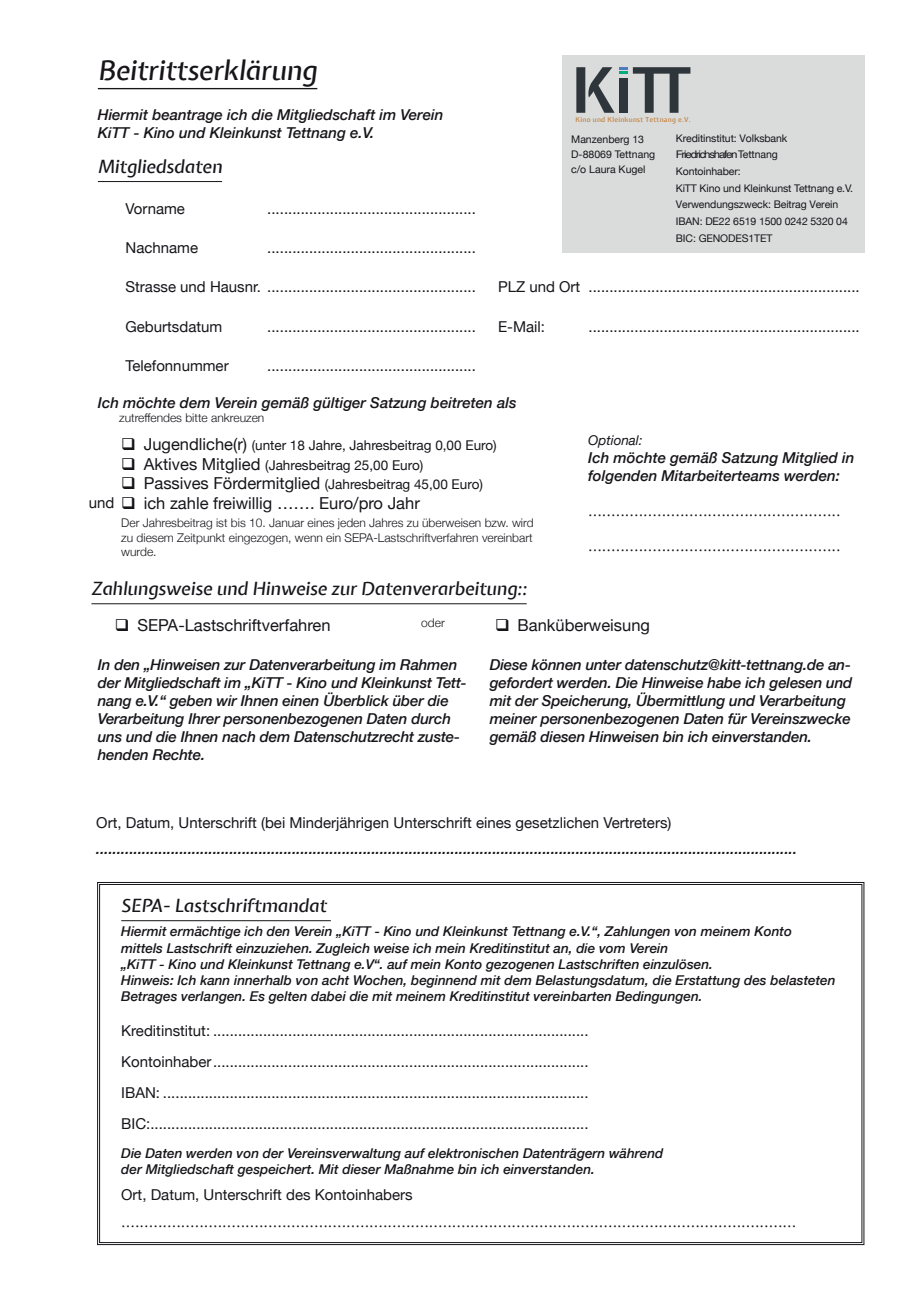
<style>
.page{position:relative;width:919px;height:1289px;background:#fff}
.page>*{position:absolute;margin:0;border:0;box-sizing:border-box;transform-origin:0 0}
.t1{font:italic 500 27px "Expletus Sans";color:#17151a}
.t2{font:italic 500 18px "Expletus Sans";color:#17151a}
.t3{font:16.5px "Helvetica Neue";color:#17151a}
.t4{font:15px/30.8px "Helvetica Neue";color:#17151a;text-align:justify}
.t5{font:italic 500 15px/18px "Helvetica Neue";letter-spacing:-.01em;color:#17151a}
.t6{font:15px "Expletus Sans";color:#17151a}
.t7{font:italic 500 13.5px/16.2px "Helvetica Neue";color:#17151a}
.t8{font:13.5px "Helvetica Neue";color:#17151a}
.t9{font:italic 13.5px "Helvetica Neue";color:#17151a}
.t10{font:300 12px/14.4px "Helvetica Neue";color:#17151a;text-align:justify}
.t11{font:10.5px/16.6px "Helvetica Neue";letter-spacing:-.01em;color:#17151a}
.t12{font:10.5px "Helvetica";letter-spacing:-.11em;color:#17151a;scale:1.1 1}
.t13{font:500 6.75px "Expletus Sans";letter-spacing:.03em;color:#c37b35}
.s1{font-family:"Helvetica Neue"}
.s2{font-size:16.5px}
.s3{font-size:15px}
</style>
<div class="page">
<div style="left:562px;top:55px;width:302px;height:197px;background:#d9dcdb"></div>
<hr style="left:98px;top:88px;width:219px;height:1px;background:#17151a">
<svg style="left:576px;top:67px;width:114px;height:46px"></svg>
<hr style="left:98px;top:181px;width:124px;height:1px;background:#17151a">
<hr style="left:91px;top:603px;width:435px;height:1px;background:#17151a">
<svg style="left:97px;top:882px;width:767px;height:363px"></svg>
<h1 class="t1" style="left:98px;top:55px;width:221px">Beitrittserklärung</h1>
<p class="t5" style="left:98px;top:105px;width:347px">Hiermit beantrage ich die Mitgliedschaft im Verein<br>KiTT - Kino und Kleinkunst Tettnang e.V.</p>
<p class="t13" style="left:575px;top:116px;width:117px">Kino und Kleinkunst Tettnang e.V.</p>
<p class="t11" style="left:675px;top:130px;width:113px">Kreditinstitut: Volksbank</p>
<p class="t12" style="left:675px;top:146px;width:94px">Friedrichshafen<span class="s1">Tettnang</span></p>
<p class="t11" style="left:675px;top:163px;width:179px">Kontoinhaber:<br>KiTT Kino und Kleinkunst Tettnang e.V.<br>Verwendungszweck: Beitrag Verein<br>IBAN: DE22 6519 1500 0242 5320 04<br>BIC: GENODES1TET</p>
<p class="t11" style="left:571px;top:133px;width:86px;line-height:15px">Manzenberg 13<br>D-88069 Tettnang c/o Laura Kugel</p>
<p class="t2" style="left:98px;top:156px;width:126px">Mitgliedsdaten</p>
<p class="t4" style="left:125px;top:194px;width:61px">Vorname</p>
<p class="t4" style="left:267px;top:194px;width:210px">..................................................</p>
<p class="t4" style="left:125px;top:233px;width:74px">Nachname</p>
<p class="t4" style="left:267px;top:233px;width:210px">..................................................</p>
<p class="t4" style="left:125px;top:272px;width:352px">Strasse und Hausnr. ..................................................</p>
<p class="t4" style="left:498px;top:272px;width:363px">PLZ und Ort .................................................................</p>
<p class="t4" style="left:125px;top:312px;width:98px">Geburtsdatum</p>
<p class="t4" style="left:267px;top:312px;width:210px">..................................................</p>
<p class="t4" style="left:498px;top:312px;width:48px">E-Mail:</p>
<p class="t4" style="left:588px;top:312px;width:273px">.................................................................</p>
<p class="t4" style="left:125px;top:351px;width:105px">Telefonnummer</p>
<p class="t4" style="left:267px;top:351px;width:210px">..................................................</p>
<p class="t5" style="left:98px;top:392px;width:420px">Ich möchte dem Verein gemäß gültiger Satzung beitreten als</p>
<p class="t10" style="left:119px;top:409px;width:147px">zutreffendes bitte ankreuzen</p>
<p class="t8" style="left:121px;top:435px;width:377px">❑ <span class="s2">Jugendliche(r)</span> (unter 18 Jahre, Jahresbeitrag 0,00 Euro)</p>
<p class="t8" style="left:121px;top:455px;width:303px">❑ <span class="s2">Aktives Mitglied</span> (Jahresbeitrag 25,00 Euro)</p>
<p class="t8" style="left:121px;top:475px;width:363px">❑ <span class="s2">Passives Fördermitglied</span> (Jahresbeitrag 45,00 Euro)</p>
<p class="t3" style="left:89px;top:491px;width:332px"><span class="s3">und</span> ❑ ich zahle freiwillig ……. Euro/pro Jahr</p>
<p class="t10" style="left:121px;top:515px;width:414px">Der Jahresbeitrag ist bis 10. Januar eines jeden Jahres zu überweisen bzw. wird zu diesem Zeitpunkt eingezogen, wenn ein SEPA-Lastschriftverfahren vereinbart wurde.</p>
<p class="t9" style="left:588px;top:430px;width:56px">Optional:</p>
<p class="t5" style="left:588px;top:448px;width:268px">Ich möchte gemäß Satzung Mitglied in folgenden Mitarbeiterteams werden:</p>
<p class="t6" style="left:588px;top:503px;width:254px">.......................................................</p>
<p class="t6" style="left:588px;top:538px;width:254px">.......................................................</p>
<p class="t2" style="left:91px;top:578px;width:436px">Zahlungsweise und Hinweise zur Datenverarbeitung::</p>
<p class="t3" style="left:115px;top:613px;width:217px">❑ SEPA-Lastschriftverfahren</p>
<p class="t3" style="left:495px;top:613px;width:156px">❑ Banküberweisung</p>
<p class="t5" style="left:98px;top:654px;width:370px">In den „Hinweisen zur Datenverarbeitung im Rahmen der Mitgliedschaft im „KiTT - Kino und Kleinkunst Tett&shy;nang e.V.“ geben wir Ihnen einen Überblick über die Verarbeitung Ihrer personenbezogenen Daten durch uns und die Ihnen nach dem Datenschutzrecht zuste&shy;henden Rechte.</p>
<p class="t5" style="left:489px;top:654px;width:364px">Diese können unter datenschutz@kitt-tettnang.de an&shy;gefordert werden. Die Hinweise habe ich gelesen und mit der Speicherung, Übermittlung und Verarbeitung meiner personenbezogenen Daten für Vereinszwecke gemäß diesen Hinweisen bin ich einverstanden.</p>
<p class="t10" style="left:421px;top:615px;width:25px">oder</p>
<p class="t4" style="left:96px;top:808px;width:576px">Ort, Datum, Unterschrift (bei Minderjährigen Unterschrift eines gesetzlichen Vertreters)</p>
<p class="t5" style="left:96px;top:839px;width:702px">........................................................................................................................................................................</p>
<p class="t2" style="left:121px;top:895px;width:207px">SEPA- Lastschriftmandat</p>
<p class="t7" style="left:121px;top:922px;width:715px">Hiermit ermächtige ich den Verein „KiTT - Kino und Kleinkunst Tettnang e.V.“, Zahlungen von meinem Konto mittels Lastschrift einzuziehen. Zugleich weise ich mein Kreditinstitut an, die vom Verein<br>„KiTT - Kino und Kleinkunst Tettnang e.V“. auf mein Konto gezogenen Lastschriften einzulösen.<br>Hinweis: Ich kann innerhalb von acht Wochen, beginnend mit dem Belastungsdatum, die Erstattung des belasteten Betrages verlangen. Es gelten dabei die mit meinem Kreditinstitut vereinbarten Bedingungen.</p>
<p class="t4" style="left:121px;top:1016px;width:469px">Kreditinstitut: ..........................................................................................<br>Kontoinhaber..........................................................................................<br>IBAN: ......................................................................................................<br>BIC:.........................................................................................................</p>
<p class="t7" style="left:121px;top:1143px;width:543px">Die Daten werden von der Vereinsverwaltung auf elektronischen Datenträgern während der Mitgliedschaft gespeichert. Mit dieser Maßnahme bin ich einverstanden.</p>
<p class="t4" style="left:121px;top:1180px;width:293px">Ort, Datum, Unterschrift des Kontoinhabers</p>
<p class="t6" style="left:121px;top:1213px;width:676px">...................................................................................................................................................</p>
</div>
